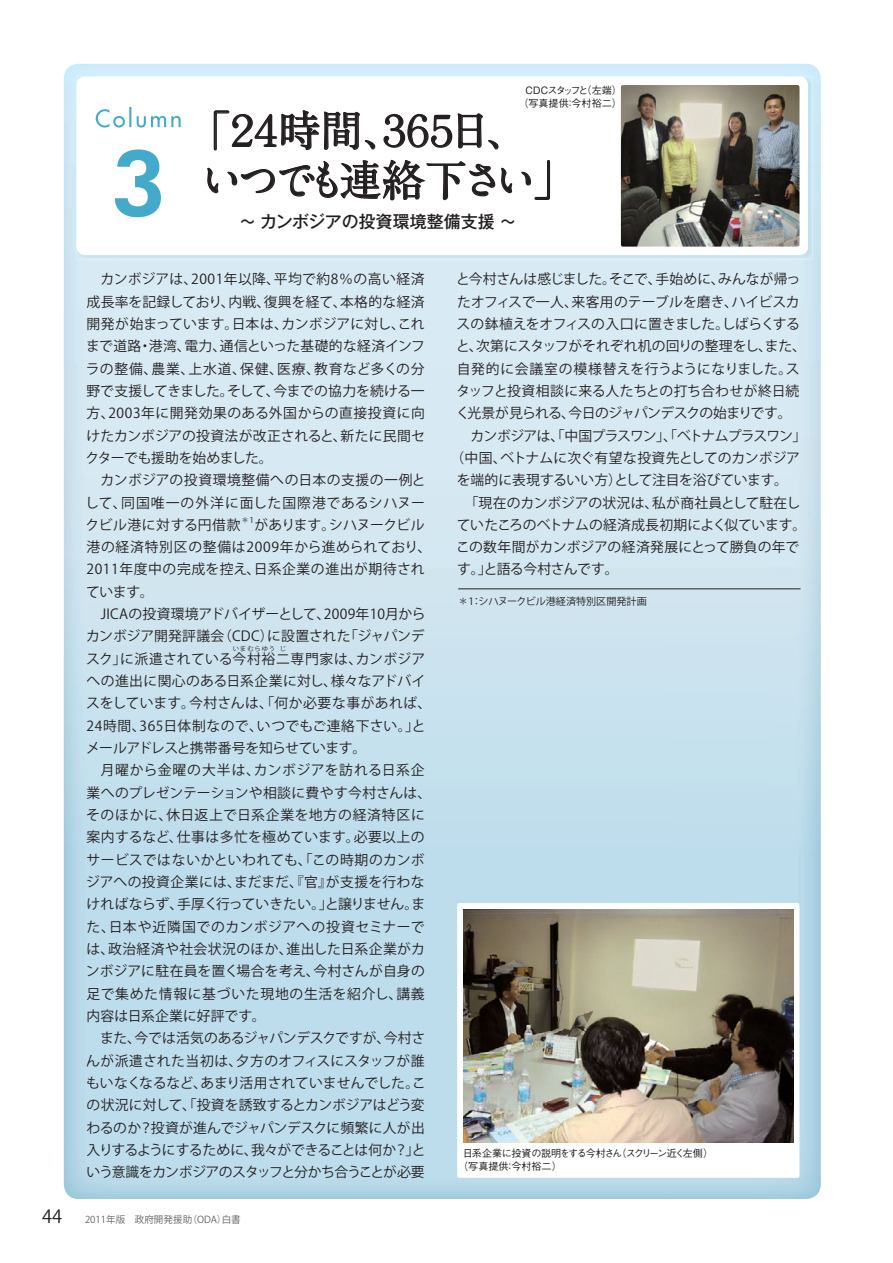
<style>
.page{position:relative;width:893px;height:1263px;background:#fff}
.page>*{position:absolute;margin:0;border:0;box-sizing:border-box;transform-origin:0 0}
.t1{font:800 91.35px "Futura BT";color:#44aaca}
.t2{font:42.45px/49.9px "A1 Mincho Std Bold 90 msp RKSJ H";letter-spacing:-.205em;color:#231f20}
.t3{font:18px "Koz Go Pro Regular 90 msp RKSJ H";color:#231f20}
.t4{font:16.95px "Gothic MB101 Pr 5 Medium 90 msp RKSJ H";color:#231f20}
.t5{font:13.8px/22.4px "Koz Go Pro Regular 90 msp RKSJ H";letter-spacing:.01em;color:#231f20}
.t6{font:13.8px "Koz Go Pro Regular 90 msp RKSJ H";letter-spacing:-.01em;color:#231f20}
.t7{font:13.8px "Koz Go Pro Regular 90 msp RKSJ H";letter-spacing:-.015em;color:#231f20}
.t8{font:13.8px "Koz Go Pro Regular 90 msp RKSJ H";letter-spacing:-.06em;color:#231f20}
.t9{font:13.8px "Koz Go Pro Regular 90 msp RKSJ H";letter-spacing:-.04em;color:#231f20}
.t10{font:13.8px "Koz Go Pro Regular 90 msp RKSJ H";letter-spacing:.035em;color:#231f20}
.t11{font:13.8px "Koz Go Pro Regular 90 msp RKSJ H";letter-spacing:-.03em;color:#231f20}
.t12{font:10.05px/12.8px "Gothic BBB Pr 5 Medium 90 msp RKSJ H";letter-spacing:-.045em;color:#231f20}
.t13{font:10.05px/12.8px "Gothic BBB Pr 5 Medium 90 msp RKSJ H";letter-spacing:-.1em;color:#231f20;text-align:center}
.t14{font:10.05px "Koz Go Pro Regular 90 msp RKSJ H";color:#231f20}
.t15{font:9.6px "Koz Go Pro Regular 90 msp RKSJ H";color:#636466}
.t16{font:8.1px "Koz Go Pro Regular 90 msp RKSJ H";color:#231f20}
.t17{font:6.45px "Koz Go Pro Regular 90 msp RKSJ H";letter-spacing:.095em;color:#231f20}
</style>
<div class="page">
<div style="left:64px;top:64px;width:757px;height:51px;background:#cfedfc"></div>
<img style="left:64px;top:115px;width:50px;height:1084px">
<img style="left:771px;top:115px;width:50px;height:1084px">
<img style="left:114px;top:259px;width:657px;height:940px">
<img style="left:76px;top:76px;width:736px;height:183px">
<div style="left:77px;top:77px;width:731px;height:178px;background:#fff;border-radius:9px"></div>
<img style="left:621px;top:85px;width:178px;height:162px;border-radius:2px">
<div style="left:457px;top:903px;width:342px;height:275px;background:#fff;border-radius:2px"></div>
<img style="left:463px;top:909px;width:330px;height:233px">
<svg style="left:207px;top:110px;width:306px;height:91px"></svg>
<svg style="left:521px;top:160px;width:30px;height:40px"></svg>
<svg style="left:96px;top:107px;width:85px;height:21px"></svg>
<hr style="left:458px;top:589px;width:342px;height:1px;background:#231f20">
<h1 class="t1" style="left:110px;top:128px;width:58px">3</h1>
<p class="t13" style="left:518px;top:85px;width:105px">ＣＤＣスタッフと（左端）（写真提供：今村裕二）</p>
<h2 class="t2" style="left:188px;top:111px;width:389px">「２４時間、３６５日、いつでも連絡下さい」</h2>
<p class="t4" style="left:239px;top:215px;width:279px">～ カンボジアの投資環境整備支援 ～</p>
<p class="t5" style="left:85px;top:270px;width:342px">　カンボジアは、2001年以降、平均で約8％の高い経済成長率を記録しており、内戦、復興を経て、本格的な経済開発が始まっています。日本は、カンボジアに対し、これまで道路・港湾、電力、通信といった基礎的な経済インフラの整備、農業、上水道、保健、医療、教育など多くの分野で支援してきました。そして、今までの協力を続ける一方、2003年に開発効果のある外国からの直接投資に向けたカンボジアの投資法が改正されると、新たに民間セクターでも援助を始めました。<br>　カンボジアの投資環境整備への日本の支援の一例として、同国唯一の外洋に面した国際港であるシハヌークビル港に対する円借款</p>
<p class="t16" style="left:241px;top:517px;width:14px">＊1</p>
<p class="t5" style="left:86px;top:515px;width:347px;text-indent:168px">があります。シハヌークビル港の経済特別区の整備は2009年から進められており、<br>2011年度中の完成を控え、日系企業の進出が期待されています。<br>　JICAの投資環境アドバイザーとして、2009年10月からカンボジア開発評議会（CDC）に設置された「ジャパンデスク」に派遣されている今村裕二専門家は、カンボジア</p>
<p class="t17" style="left:233px;top:646px;width:44px">いまむらゆう</p>
<p class="t17" style="left:280px;top:646px;width:8px">じ</p>
<p class="t5" style="left:86px;top:672px;width:347px">への進出に関心のある日系企業に対し、様々なアドバイスをしています。今村さんは、「何か必要な事があれば、<br>24時間、365日体制なので、いつでもご連絡下さい。」とメールアドレスと携帯番号を知らせています。<br>　月曜から金曜の大半は、カンボジアを訪れる日系企業へのプレゼンテーションや相談に費やす今村さんは、そのほかに、休日返上で日系企業を地方の経済特区に案内するなど、仕事は多忙を極めています。必要以上のサービスではないかといわれても、「この時期のカンボジアへの投資企業には、まだまだ、『官』が支援を行わなければならず、手厚く行っていきたい。」と譲りません。また、日本や近隣国でのカンボジアへの投資セミナーでは、政治経済や社会状況のほか、進出した日系企業がカンボジアに駐在員を置く場合を考え、今村さんが自身の足で集めた情報に基づいた現地の生活を紹介し、講義内容は日系企業に好評です。<br>　また、今では活気のあるジャパンデスクですが、今村さんが派遣された当初は、夕方のオフィスにスタッフが誰もいなくなるなど、あまり活用されていませんでした。この状況に対して、「投資を誘致するとカンボジアはどう変わるのか？投資が進んでジャパンデスクに頻繁に人が出入りするようにするために、我々ができることは何か？」という意識をカンボジアのスタッフと分かち合うことが必要</p>
<h3 class="t3" style="left:42px;top:1210px;width:21px">44</h3>
<p class="t15" style="left:85px;top:1216px;width:157px">2011年版　政府開発援助（ODA）白書</p>
<p class="t6" style="left:456px;top:274px;width:346px">と今村さんは感じました。そこで、手始めに、みんなが帰っ</p>
<p class="t5" style="left:457px;top:292px;width:344px">たオフィスで一人、来客用のテーブルを磨き、ハイビスカ</p>
<p class="t7" style="left:457px;top:319px;width:345px">スの鉢植えをオフィスの入口に置きました。しばらくする</p>
<p class="t5" style="left:456px;top:337px;width:351px">と、次第にスタッフがそれぞれ机の回りの整理をし、また、</p>
<p class="t10" style="left:457px;top:363px;width:344px">自発的に会議室の模様替えを行うようになりました。ス</p>
<p class="t5" style="left:456px;top:381px;width:344px">タッフと投資相談に来る人たちとの打ち合わせが終日続</p>
<p class="t9" style="left:456px;top:408px;width:337px">く光景が見られる、今日のジャパンデスクの始まりです。</p>
<p class="t8" style="left:457px;top:430px;width:351px">　カンボジアは、「中国プラスワン」、「ベトナムプラスワン」</p>
<p class="t5" style="left:450px;top:448px;width:351px">（中国、ベトナムに次ぐ有望な投資先としてのカンボジア</p>
<p class="t6" style="left:457px;top:475px;width:333px">を端的に表現するいい方）として注目を浴びています。</p>
<p class="t5" style="left:465px;top:493px;width:337px">「現在のカンボジアの状況は、私が商社員として駐在し</p>
<p class="t7" style="left:457px;top:519px;width:351px">ていたころのベトナムの経済成長初期によく似ています。</p>
<p class="t5" style="left:456px;top:538px;width:345px">この数年間がカンボジアの経済発展にとって勝負の年で</p>
<p class="t11" style="left:457px;top:564px;width:163px">す。」と語る今村さんです。</p>
<p class="t14" style="left:458px;top:597px;width:190px">＊1：シハヌークビル港経済特別区開発計画</p>
<p class="t12" style="left:458px;top:1148px;width:256px;text-indent:4px">日系企業に投資の説明をする今村さん（スクリーン近く左側）（写真提供：今村裕二）</p>
</div>
